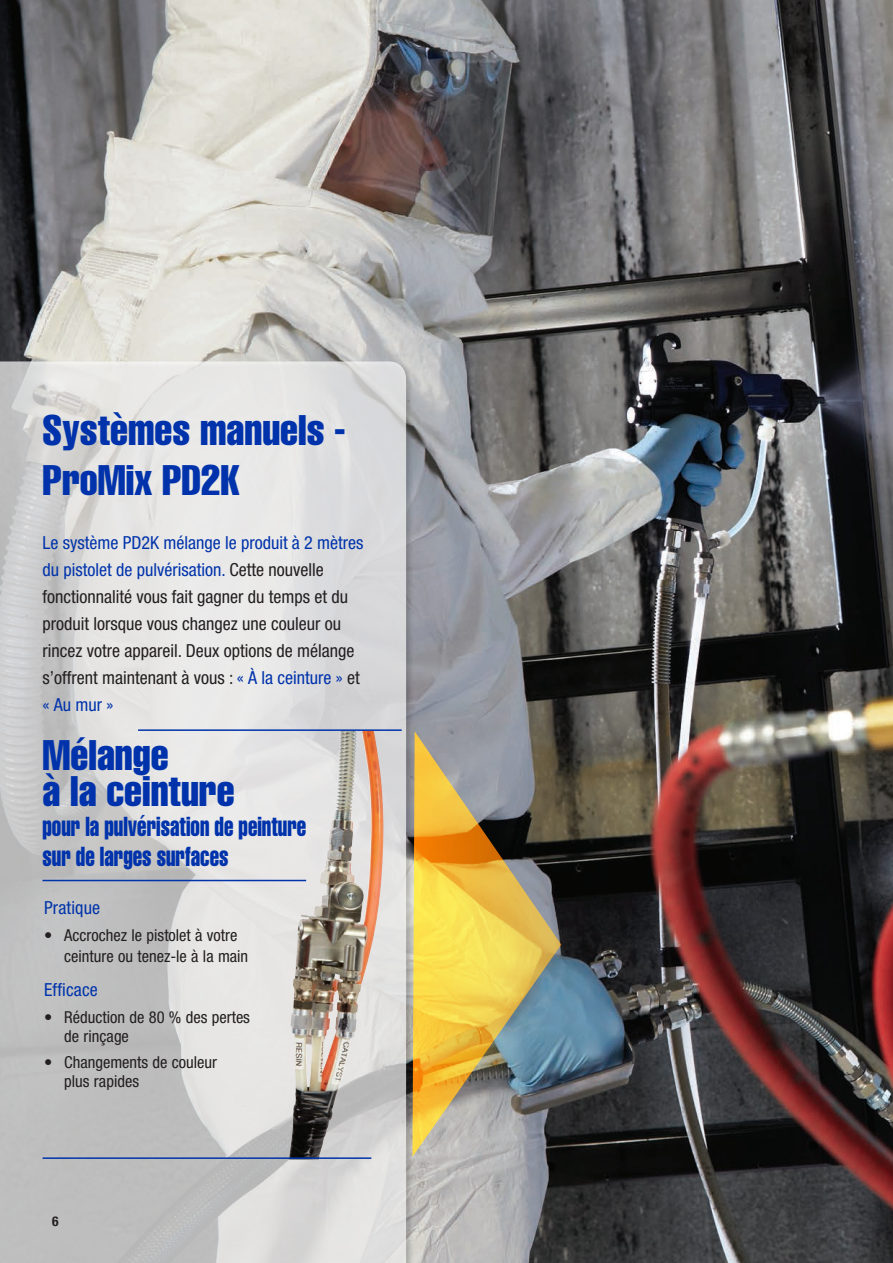
<style>
.page{position:relative;width:893px;height:1263px;background:#fff}
.page>*{position:absolute;margin:0;border:0;box-sizing:border-box;transform-origin:0 0}
.t1{font:42px/36px "Helvetica LT Std Comp";color:#0033ab}
.t2{font:27px/30px "Helvetica LT Std Comp";color:#0033ab;scale:.82 1}
.t3{font:condensed 18px/27px "Helvetica Neue LT Std";color:#231f20}
.t4{font:condensed 18px "Helvetica Neue LT Std";letter-spacing:.01em;color:#0033ab}
.t5{font:condensed 16.5px/19.8px "Helvetica Neue LT Std";color:#231f20}
.t6{font:700 condensed 13.5px "Helvetica Neue LT Std";color:#231f20}
.s1{color:#0033ab}
</style>
<div class="page">
<img style="left:0;top:0;width:893px;height:1263px">
<svg style="left:0;top:361px;width:406px;height:902px;background:#d3d2d1"></svg>
<img style="left:337px;top:731px;width:34px;height:193px">
<hr style="left:43px;top:1157px;width:328px;height:2px;background:#0033ab">
<hr style="left:43px;top:880px;width:263px;height:1px;background:#0033ab">
<hr style="left:138px;top:729px;width:264px;height:2px;background:#0033ab">
<img style="left:412px;top:731px;width:149px;height:426px">
<h1 class="t1" style="left:43px;top:404px;width:304px;line-height:50.4px">Systèmes manuels -<br>ProMix PD2K</h1>
<p class="t3" style="left:43px;top:529px;width:323px"><span class="s1">Le système PD2K mélange le produit à 2 mètres du pistolet de pulvérisation.</span> Cette nouvelle fonctionnalité vous fait gagner du temps et du produit lorsque vous changez une couleur ou rincez votre appareil. Deux options de mélange s’offrent maintenant à vous : <span class="s1">« À la ceinture »</span> et <span class="s1">« Au mur »</span></p>
<h1 class="t1" style="left:43px;top:736px;width:194px">Mélange<br>à la ceinture</h1>
<h2 class="t2" style="left:43px;top:811px;width:323px">pour la pulvérisation de peinture sur de larges surfaces</h2>
<p class="t4" style="left:44px;top:897px;width:58px">Pratique</p>
<p class="t5" style="left:64px;top:924px;width:185px;line-height:21.6px;text-indent:-20px">• Accrochez le pistolet à votre ceinture ou tenez-le à la main</p>
<p class="t4" style="left:44px;top:979px;width:55px">Efficace</p>
<p class="t5" style="left:64px;top:1007px;width:187px;text-indent:-20px">• Réduction de 80 % des pertes de rinçage</p>
<p class="t5" style="left:64px;top:1052px;width:154px;text-indent:-20px">• Changements de couleur plus rapides</p>
<p class="t6" style="left:52px;top:1213px;width:8px">6</p>
</div>
